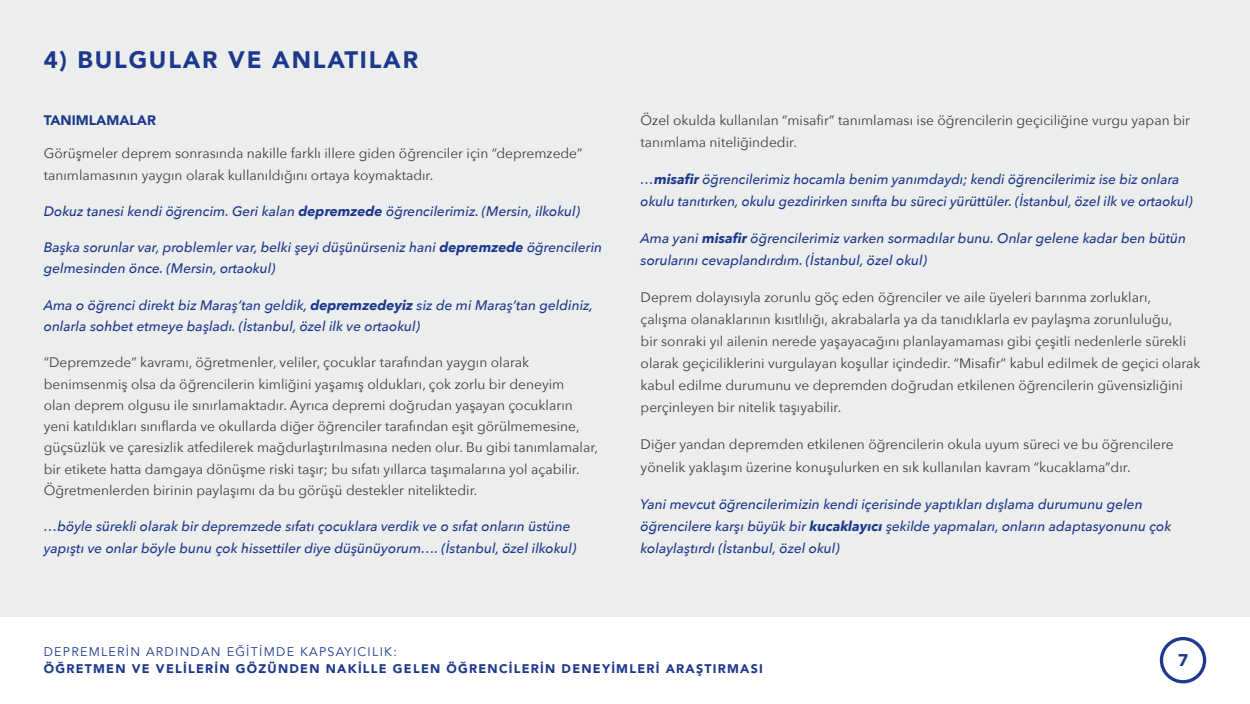
<style>
.page{position:relative;width:1250px;height:704px;background:#fff}
.page>*{position:absolute;margin:0;border:0;box-sizing:border-box;transform-origin:0 0}
.OA_Baslik{font:900 23.75px "Avenir";letter-spacing:.075em;color:#1d388c}
.t1{font:900 16.94px "Avenir";color:#1d388c}
.OA_Metin{font:13.75px/21.2px "Avenir Next";color:#3e3d40}
.OA_Alinti{font:italic 500 13.75px/22.1px "Avenir Next";color:#1d388c}
.OA_AltBaslik{font:900 13.75px "Avenir";color:#1d388c}
.t2{font:900 12.5px "Avenir";letter-spacing:.1em;color:#1d388c}
.t3{font:12.5px "Avenir";letter-spacing:.1em;color:#1d388c}
.s1{font-weight:700}
</style>
<div class="page">
<div style="left:0;top:0;width:1250px;height:616px;background:#eceded"></div>
<svg style="left:1160px;top:637px;width:46px;height:46px"></svg>
<p class="OA_Baslik" style="left:44px;top:39px;width:376px">4) BULGULAR VE ANLATILAR</p>
<p class="OA_AltBaslik" style="left:44px;top:108px;width:114px">TANIMLAMALAR</p>
<p class="OA_Metin" style="left:44px;top:142px;width:540px">Görüşmeler deprem sonrasında nakille farklı illere giden öğrenciler için “depremzede” tanımlamasının yaygın olarak kullanıldığını ortaya koymaktadır.</p>
<p class="OA_Alinti" style="left:44px;top:199px;width:538px">Dokuz tanesi kendi öğrencim. Geri kalan <span class="s1">depremzede</span> öğrencilerimiz. (Mersin, ilkokul)</p>
<p class="OA_Alinti" style="left:44px;top:236px;width:560px;line-height:21.2px">Başka sorunlar var, problemler var, belki şeyi düşünürseniz hani <span class="s1">depremzede</span> öğrencilerin gelmesinden önce. (Mersin, ortaokul)</p>
<p class="OA_Alinti" style="left:44px;top:293px;width:551px;line-height:21.2px">Ama o öğrenci direkt biz Maraş’tan geldik, <span class="s1">depremzedeyiz</span> siz de mi Maraş’tan geldiniz, onlarla sohbet etmeye başladı. (İstanbul, özel ilk ve ortaokul)</p>
<p class="OA_Metin" style="left:44px;top:351px;width:556px">“Depremzede” kavramı, öğretmenler, veliler, çocuklar tarafından yaygın olarak benimsenmiş olsa da öğrencilerin kimliğini yaşamış oldukları, çok zorlu bir deneyim<br>olan deprem olgusu ile sınırlamaktadır. Ayrıca depremi doğrudan yaşayan çocukların yeni katıldıkları sınıflarda ve okullarda diğer öğrenciler tarafından eşit görülmemesine, güçsüzlük ve çaresizlik atfedilerek mağdurlaştırılmasına neden olur. Bu gibi tanımlamalar, bir etikete hatta damgaya dönüşme riski taşır; bu sıfatı yıllarca taşımalarına yol açabilir.<br>Öğretmenlerden birinin paylaşımı da bu görüşü destekler niteliktedir.</p>
<p class="OA_Alinti" style="left:44px;top:515px;width:534px;line-height:21.2px">…böyle sürekli olarak bir depremzede sıfatı çocuklara verdik ve o sıfat onların üstüne yapıştı ve onlar böyle bunu çok hissettiler diye düşünüyorum…. (İstanbul, özel ilkokul)</p>
<p class="OA_Metin" style="left:641px;top:108px;width:551px;line-height:22.1px">Özel okulda kullanılan “misafir” tanımlaması ise öğrencilerin geçiciliğine vurgu yapan bir tanımlama niteliğindedir.</p>
<p class="OA_Alinti" style="left:641px;top:167px;width:554px">…<span class="s1">misafir</span> öğrencilerimiz hocamla benim yanımdaydı; kendi öğrencilerimiz ise biz onlara okulu tanıtırken, okulu gezdirirken sınıfta bu süreci yürüttüler. (İstanbul, özel ilk ve ortaokul)</p>
<p class="OA_Alinti" style="left:641px;top:226px;width:547px">Ama yani <span class="s1">misafir</span> öğrencilerimiz varken sormadılar bunu. Onlar gelene kadar ben bütün sorularını cevaplandırdım. (İstanbul, özel okul)</p>
<p class="OA_Metin" style="left:641px;top:285px;width:562px;line-height:22.1px">Deprem dolayısıyla zorunlu göç eden öğrenciler ve aile üyeleri barınma zorlukları, çalışma olanaklarının kısıtlılığı, akrabalarla ya da tanıdıklarla ev paylaşma zorunluluğu,<br>bir sonraki yıl ailenin nerede yaşayacağını planlayamaması gibi çeşitli nedenlerle sürekli olarak geçiciliklerini vurgulayan koşullar içindedir. “Misafir” kabul edilmek de geçici olarak kabul edilme durumunu ve depremden doğrudan etkilenen öğrencilerin güvensizliğini perçinleyen bir nitelik taşıyabilir.</p>
<p class="OA_Metin" style="left:641px;top:432px;width:535px;line-height:22.1px">Diğer yandan depremden etkilenen öğrencilerin okula uyum süreci ve bu öğrencilere yönelik yaklaşım üzerine konuşulurken en sık kullanılan kavram “kucaklama”dır.</p>
<p class="OA_Alinti" style="left:641px;top:492px;width:532px">Yani mevcut öğrencilerimizin kendi içerisinde yaptıkları dışlama durumunu gelen öğrencilere karşı büyük bir <span class="s1">kucaklayıcı</span> şekilde yapmaları, onların adaptasyonunu çok kolaylaştırdı (İstanbul, özel okul)</p>
<p class="t3" style="left:44px;top:644px;width:355px">DEPREMLERIN ARDINDAN EĞITIMDE KAPSAYICILIK:</p>
<p class="t2" style="left:44px;top:657px;width:721px">ÖĞRETMEN VE VELILERIN GÖZÜNDEN NAKILLE GELEN ÖĞRENCILERIN DENEYIMLERI ARAŞTIRMASI</p>
<p class="t1" style="left:1178px;top:645px;width:12px">7</p>
</div>
